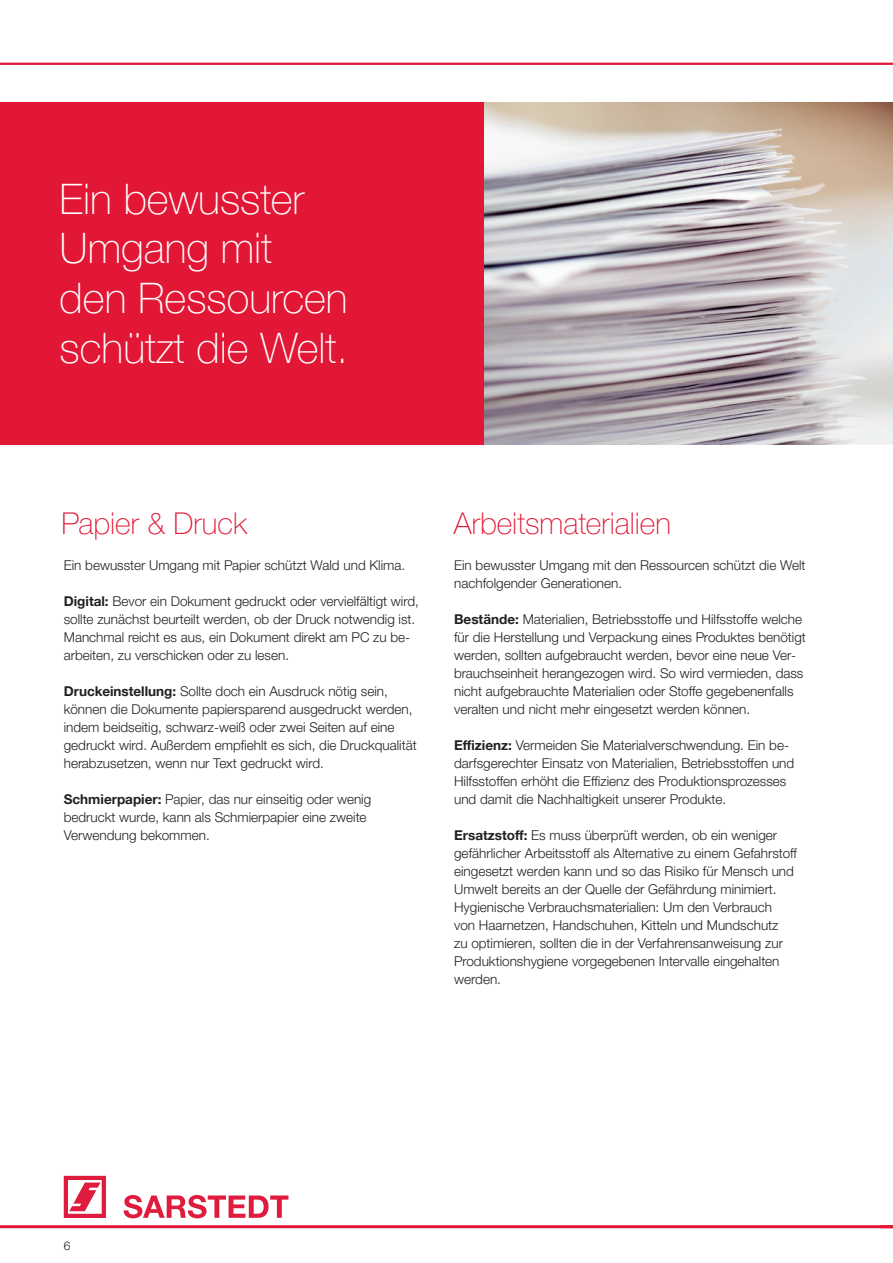
<style>
.page{position:relative;width:893px;height:1263px;background:#fff}
.page>*{position:absolute;margin:0;border:0;box-sizing:border-box;transform-origin:0 0}
.t1{font:100 42px/49.5px "Helvetica Neue LTW1 G";color:#fff}
.t2{font:100 30px "Helvetica Neue LTW1 G";color:#e21736}
.t3{font:300 13.5px/18px "Helvetica Neue LTW1 G";color:#231f20}
.t4{font:300 12px "Helvetica Neue LTW1 G";color:#231f20}
.s1{font-weight:700}
</style>
<div class="page">
<hr style="left:0;top:63px;width:893px;height:2px;background:#e21736">
<div style="left:0;top:102px;width:485px;height:342px;background:#e21736"></div>
<img style="left:485px;top:102px;width:408px;height:342px">
<hr style="left:0;top:1225px;width:893px;height:3px;background:#e21736">
<svg style="left:880px;top:1225px;width:13px;height:1px"></svg>
<svg style="left:64px;top:1176px;width:42px;height:42px"></svg>
<svg style="left:124px;top:1195px;width:164px;height:23px"></svg>
<h1 class="t1" style="left:60px;top:174px;width:290px">Ein bewusster<br>Umgang mit den Ressourcen schützt die Welt.</h1>
<h2 class="t2" style="left:62px;top:506px;width:187px">Papier &amp; Druck</h2>
<h2 class="t2" style="left:454px;top:506px;width:219px">Arbeitsmaterialien</h2>
<p class="t3" style="left:454px;top:556px;width:353px">Ein bewusster Umgang mit den Ressourcen schützt die Welt nachfolgender Generationen.</p>
<p class="t3" style="left:454px;top:610px;width:353px"><span class="s1">Bestände:</span> Materialien, Betriebsstoffe und Hilfsstoffe welche für die Herstellung und Verpackung eines Produktes benötigt werden, sollten aufgebraucht werden, bevor eine neue Ver&shy;brauchseinheit herangezogen wird. So wird vermieden, dass nicht aufgebrauchte Materialien oder Stoffe gegebenenfalls veralten und nicht mehr eingesetzt werden können.</p>
<p class="t3" style="left:454px;top:736px;width:342px"><span class="s1">Effizienz:</span> Vermeiden Sie Materialverschwendung. Ein be&shy;darfsgerechter Einsatz von Materialien, Betriebsstoffen und Hilfsstoffen erhöht die Effizienz des Produktionsprozesses und damit die Nachhaltigkeit unserer Produkte.</p>
<p class="t3" style="left:454px;top:826px;width:344px"><span class="s1">Ersatzstoff:</span> Es muss überprüft werden, ob ein weniger gefährlicher Arbeitsstoff als Alternative zu einem Gefahrstoff eingesetzt werden kann und so das Risiko für Mensch und Umwelt bereits an der Quelle der Gefährdung minimiert.<br>Hygienische Verbrauchsmaterialien: Um den Verbrauch<br>von Haarnetzen, Handschuhen, Kitteln und Mundschutz<br>zu optimieren, sollten die in der Verfahrensanweisung zur Produktionshygiene vorgegebenen Intervalle eingehalten werden.</p>
<p class="t3" style="left:64px;top:556px;width:343px">Ein bewusster Umgang mit Papier schützt Wald und Klima.</p>
<p class="t3" style="left:64px;top:592px;width:357px"><span class="s1">Digital:</span> Bevor ein Dokument gedruckt oder vervielfältigt wird, sollte zunächst beurteilt werden, ob der Druck notwendig ist.<br>Manchmal reicht es aus, ein Dokument direkt am PC zu be&shy;arbeiten, zu verschicken oder zu lesen.</p>
<p class="t3" style="left:64px;top:682px;width:354px"><span class="s1">Druckeinstellung:</span> Sollte doch ein Ausdruck nötig sein, können die Dokumente papiersparend ausgedruckt werden, indem beidseitig, schwarz-weiß oder zwei Seiten auf eine gedruckt wird. Außerdem empfiehlt es sich, die Druckqualität herabzusetzen, wenn nur Text gedruckt wird.</p>
<p class="t3" style="left:64px;top:790px;width:309px"><span class="s1">Schmierpapier:</span> Papier, das nur einseitig oder wenig bedruckt wurde, kann als Schmierpapier eine zweite<br>Verwendung bekommen.</p>
<p class="t4" style="left:64px;top:1238px;width:8px">6</p>
</div>
